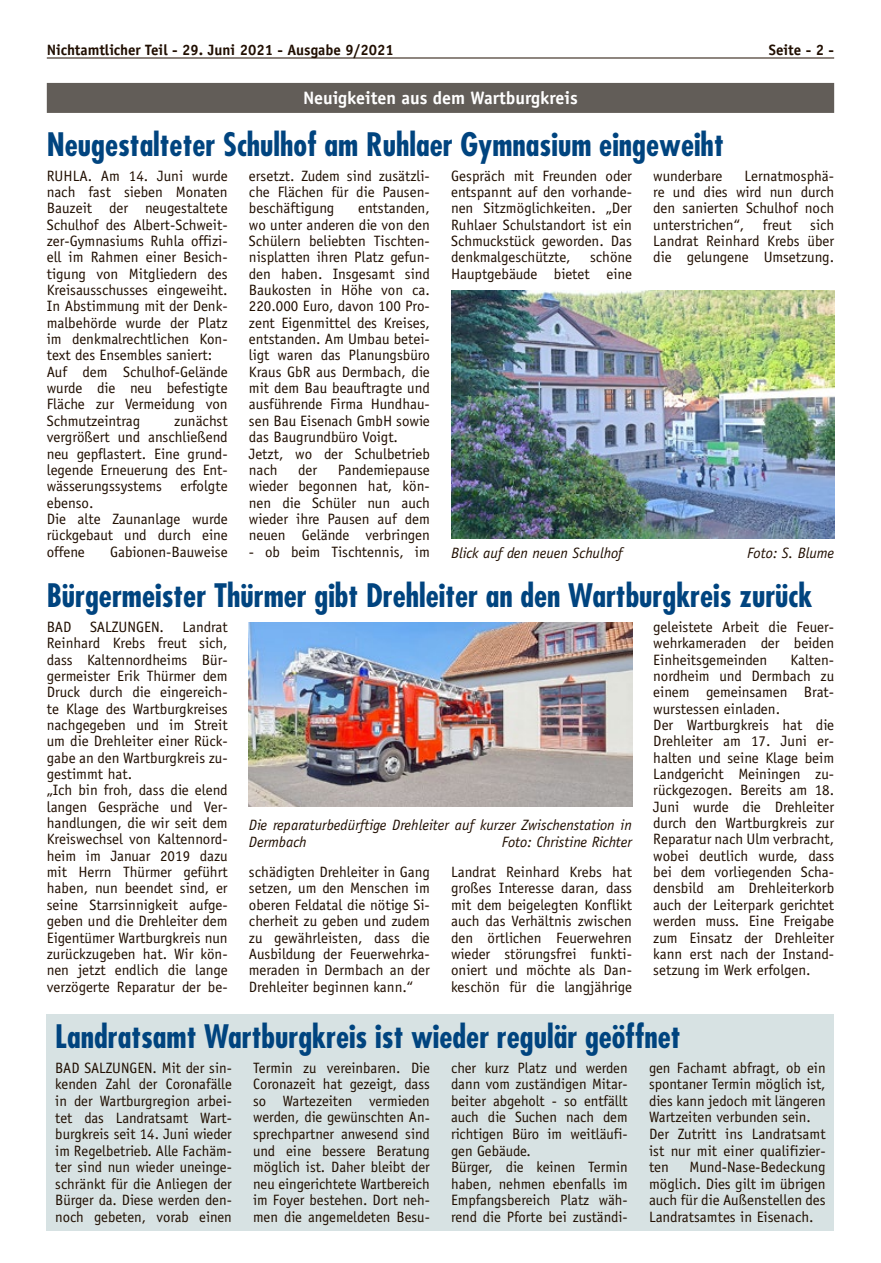
<style>
.page{position:relative;width:881px;height:1263px;background:#fff}
.page>*{position:absolute;margin:0;border:0;box-sizing:border-box;transform-origin:0 0}
.t1{font:700 condensed 31.5px "Futura LT";color:#00447f}
.t2{font:700 18px "Officina Sans LT";color:#fff}
.t3{font:15px/16.4px "Officina Sans LT";color:#200e00;text-align:justify}
.t4{font:italic 15px/16.4px "Officina Sans LT";color:#200e00}
.t5{font:700 15px "Officina Sans LT";color:#200e00}
</style>
<div class="page">
<hr style="left:47px;top:58px;width:786px;height:1px;background:#200e00">
<div style="left:47px;top:83px;width:786px;height:30px;background:#625d58"></div>
<img style="left:451px;top:291px;width:382px;height:247px">
<img style="left:249px;top:622px;width:382px;height:184px">
<div style="left:47px;top:1014px;width:786px;height:217px;background:#d7e2e3"></div>
<p class="t5" style="left:47px;top:40px;width:348px">Nichtamtlicher Teil - 29. Juni 2021 - Ausgabe 9/2021</p>
<p class="t5" style="left:768px;top:40px;width:67px">Seite - 2 -</p>
<p class="t2" style="left:303px;top:87px;width:276px">Neuigkeiten aus dem Wartburgkreis</p>
<h1 class="t1" style="left:47px;top:124px;width:678px">Neugestalteter Schulhof am Ruhlaer Gymnasium eingeweiht</h1>
<p class="t3" style="left:47px;top:167px;width:182px;text-align:left">RUHLA. Am 14. Juni wurde nach fast sieben Monaten<br>Bauzeit der neugestaltete<br>Schulhof des Albert-Schweit&shy;zer-Gymnasiums Ruhla offizi&shy;ell im Rahmen einer Besich&shy;tigung von Mitgliedern des<br>Kreisausschusses eingeweiht.<br>In Abstimmung mit der Denk&shy;malbehörde wurde der Platz im denkmalrechtlichen Kon&shy;text des Ensembles saniert:<br>Auf dem Schulhof-Gelände wurde die neu befestigte<br>Fläche zur Vermeidung von<br>Schmutzeintrag</p>
<p class="t3" style="left:249px;top:167px;width:182px">ersetzt. Zudem sind zusätzli&shy;che Flächen für die Pausen&shy;beschäftigung</p>
<p class="t3" style="left:451px;top:167px;width:182px">Gespräch mit Freunden oder entspannt auf den vorhande&shy;nen Sitzmöglichkeiten. „Der Ruhlaer Schulstandort ist ein Schmuckstück geworden. Das denkmalgeschützte,</p>
<p class="t3" style="left:653px;top:167px;width:71px">wunderbare</p>
<p class="t3" style="left:653px;top:167px;width:182px;text-indent:91px">Lernatmosphä&shy;re und dies wird nun durch den sanierten Schulhof noch unterstrichen“, freut sich Landrat Reinhard Krebs über die gelungene Umsetzung.</p>
<p class="t3" style="left:249px;top:200px;width:182px;text-align:left;text-indent:109px">entstanden, wo unter anderen die von den<br>Schülern beliebten Tischten&shy;nisplatten ihren Platz gefun&shy;den haben. Insgesamt sind<br>Baukosten in Höhe von ca.<br>220.000 Euro, davon 100 Pro&shy;zent Eigenmittel des Kreises, entstanden. Am Umbau betei&shy;ligt waren das Planungsbüro<br>Kraus GbR aus Dermbach, die mit dem Bau beauftragte und ausführende Firma Hundhau&shy;sen Bau Eisenach GmbH sowie das Baugrundbüro Voigt.<br>Jetzt, wo der Schulbetrieb nach</p>
<p class="t3" style="left:451px;top:249px;width:182px;text-align:right">schöne<br>Hauptgebäude bietet eine</p>
<p class="t3" style="left:47px;top:413px;width:182px;text-align:left;text-indent:127px">zunächst vergrößert und anschließend neu gepflastert. Eine grund&shy;legende Erneuerung des Ent&shy;wässerungssystems erfolgte ebenso.<br>Die alte Zaunanlage wurde rückgebaut und durch eine offene</p>
<p class="t3" style="left:249px;top:462px;width:182px;text-indent:89px">Pandemiepause wieder begonnen hat, kön&shy;nen die Schüler nun auch wieder ihre Pausen auf dem neuen Gelände verbringen</p>
<p class="t3" style="left:249px;top:543px;width:182px">- ob beim Tischtennis, im</p>
<p class="t3" style="left:298px;top:462px;width:20px">der</p>
<p class="t3" style="left:110px;top:543px;width:119px">Gabionen-Bauweise</p>
<p class="t4" style="left:451px;top:545px;width:173px">Blick auf den neuen Schulhof</p>
<p class="t4" style="left:746px;top:545px;width:88px">Foto: S. Blume</p>
<h1 class="t1" style="left:47px;top:576px;width:766px">Bürgermeister Thürmer gibt Drehleiter an den Wartburgkreis zurück</h1>
<p class="t3" style="left:47px;top:619px;width:182px;text-align:left">BAD SALZUNGEN. Landrat<br>Reinhard Krebs freut sich, dass Kaltennordheims Bür&shy;germeister Erik Thürmer dem<br>Druck durch die eingereich&shy;te Klage des Wartburgkreises nachgegeben und im Streit um die Drehleiter einer Rück&shy;gabe an den Wartburgkreis zu&shy;gestimmt hat.<br>„Ich bin froh, dass die elend langen Gespräche und Ver&shy;handlungen, die wir seit dem<br>Kreiswechsel von Kaltennord&shy;heim im Januar 2019 dazu mit Herrn Thürmer geführt haben, nun beendet sind, er seine Starrsinnigkeit aufge&shy;geben und die Drehleiter dem<br>Eigentümer Wartburgkreis nun zurückzugeben hat. Wir kön&shy;nen jetzt endlich die lange verzögerte Reparatur der be-</p>
<p class="t3" style="left:653px;top:619px;width:182px">geleistete Arbeit die Feuer&shy;wehrkameraden der beiden Einheitsgemeinden</p>
<p class="t3" style="left:653px;top:651px;width:182px;text-align:left;text-indent:137px">Kalten&shy;nordheim und Dermbach zu einem gemeinsamen Brat&shy;wurstessen einladen.<br>Der Wartburgkreis hat die<br>Drehleiter am 17. Juni er&shy;halten und seine Klage beim<br>Landgericht Meiningen zu&shy;rückgezogen. Bereits am 18.<br>Juni wurde die Drehleiter durch den Wartburgkreis zur<br>Reparatur nach Ulm verbracht, wobei deutlich wurde, dass bei dem vorliegenden Scha&shy;densbild am Drehleiterkorb auch der Leiterpark gerichtet werden muss. Eine Freigabe zum Einsatz der Drehleiter kann erst nach der Instand&shy;setzung im Werk erfolgen.</p>
<p class="t4" style="left:249px;top:817px;width:384px">Die reparaturbedürftige Drehleiter auf kurzer Zwischenstation in<br>Dermbach</p>
<p class="t4" style="left:501px;top:833px;width:132px">Foto: Christine Richter</p>
<p class="t3" style="left:249px;top:864px;width:182px">schädigten Drehleiter in Gang setzen, um den Menschen im oberen Feldatal die nötige Si&shy;cherheit zu geben und zudem zu gewährleisten, dass die Ausbildung der Feuerwehrka&shy;meraden in Dermbach an der Drehleiter beginnen kann.“</p>
<p class="t3" style="left:451px;top:864px;width:182px">Landrat Reinhard Krebs hat großes Interesse daran, dass mit dem beigelegten Konflikt auch das Verhältnis zwischen den örtlichen Feuerwehren wieder störungsfrei funkti&shy;oniert und möchte als Dan&shy;keschön für die langjährige</p>
<h1 class="t1" style="left:55px;top:1016px;width:626px">Landratsamt Wartburgkreis ist wieder regulär geöffnet</h1>
<p class="t3" style="left:55px;top:1059px;width:178px">BAD SALZUNGEN. Mit der sin&shy;kenden Zahl der Coronafälle in der Wartburgregion arbei&shy;tet das Landratsamt Wart&shy;burgkreis seit 14. Juni wieder im Regelbetrieb. Alle Fachäm&shy;ter sind nun wieder uneinge&shy;schränkt für die Anliegen der Bürger da. Diese werden den&shy;noch gebeten, vorab einen</p>
<p class="t3" style="left:253px;top:1059px;width:178px">Termin zu vereinbaren. Die Coronazeit hat gezeigt, dass so Wartezeiten vermieden werden, die gewünschten An&shy;sprechpartner anwesend sind und eine bessere Beratung möglich ist. Daher bleibt der neu eingerichtete Wartbereich im Foyer bestehen. Dort neh&shy;men die angemeldeten Besu-</p>
<p class="t3" style="left:451px;top:1059px;width:178px;text-align:left">cher kurz Platz und werden dann vom zuständigen Mitar&shy;beiter abgeholt - so entfällt auch die Suchen nach dem richtigen Büro im weitläufi&shy;gen Gebäude.<br>Bürger, die keinen Termin haben, nehmen ebenfalls im<br>Empfangsbereich Platz wäh&shy;rend die Pforte bei zuständi-</p>
<p class="t3" style="left:648px;top:1059px;width:178px;text-align:left">gen Fachamt abfragt, ob ein spontaner Termin möglich ist, dies kann jedoch mit längeren<br>Wartzeiten verbunden sein.<br>Der Zutritt ins Landratsamt ist nur mit einer qualifizier&shy;ten</p>
<p class="t3" style="left:648px;top:1159px;width:178px;text-indent:41px">Mund-Nase-Bedeckung möglich. Dies gilt im übrigen auch für die Außenstellen des Landratsamtes in Eisenach.</p>
</div>
